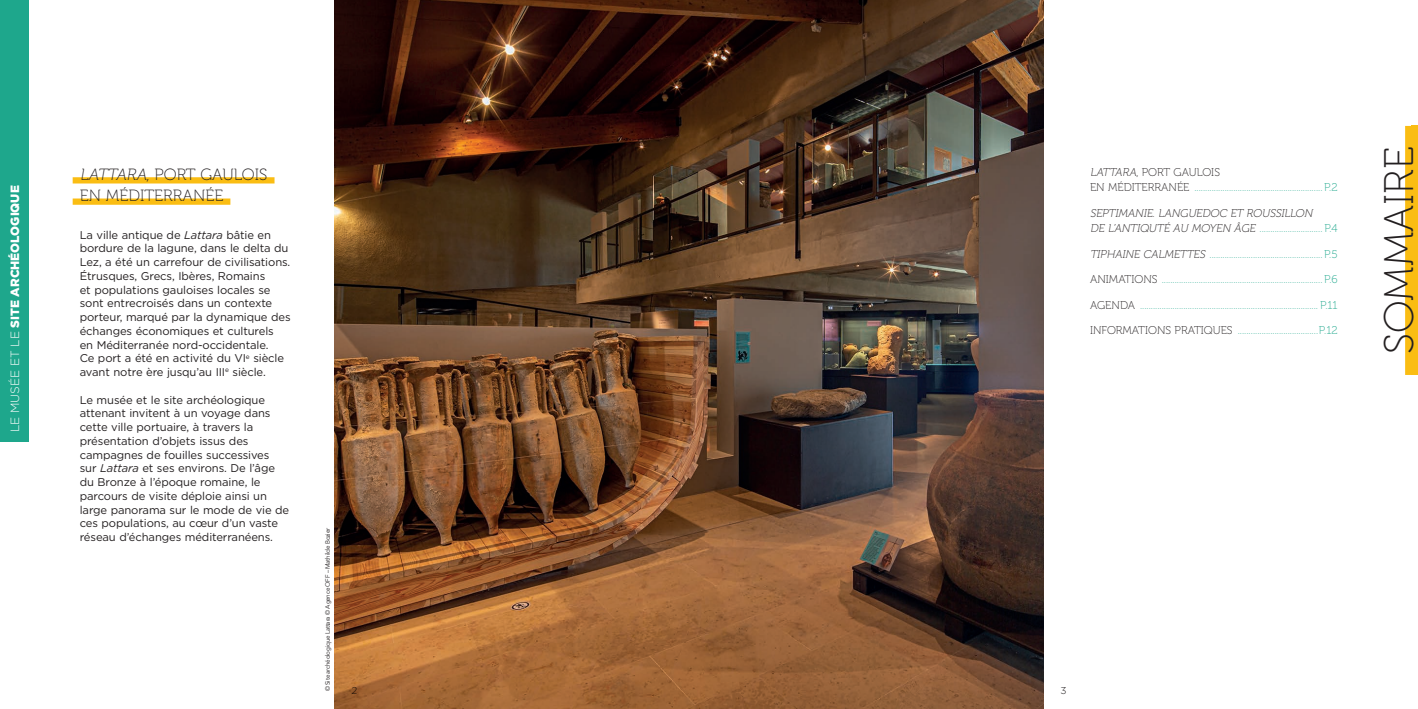
<style>
.page{position:relative;width:1418px;height:709px;background:#fff}
.page>*{position:absolute;margin:0;border:0;box-sizing:border-box;transform-origin:0 0}
.t1{font:41.25px "Museo 100";color:#231f20}
.t2{font:16.25px/21.2px "Museo 100";color:#231f20}
.t3{font:900 12px "Gotham";color:#fff}
.t4{font:11.25px/13.8px "Gotham";letter-spacing:-.01em;color:#231f20}
.t5{font:11.25px/15px "Museo 100";color:#1ea78c}
.t6{font:italic 11.25px/15px "Museo 100";color:#231f20}
.t7{font:300 10px "Gotham";color:#231f20}
.t8{font:6.25px "Avenir";letter-spacing:-.03em;color:#231f20}
.s1{font-weight:300}
.s2{font-style:italic}
.s3{font-style:italic;color:#231f20}
.s4{color:#231f20}
.s5{font-style:normal;color:#1ea78c}
</style>
<div class="page">
<div style="left:1404px;top:126px;width:13px;height:249px;background:#fabd13"></div>
<div style="left:0;top:0;width:28px;height:441px;background:#1ea78c"></div>
<img style="left:334px;top:0;width:709px;height:709px">
<div style="left:73px;top:177px;width:201px;height:6px;background:#fabd13"></div>
<div style="left:73px;top:198px;width:157px;height:7px;background:#fabd13"></div>
<p class="t3" style="left:7px;top:432px;width:248px;rotate:-90deg"><span class="s1">LE MUSÉE ET LE</span> SITE ARCHÉOLOGIQUE</p>
<h2 class="t2" style="left:80px;top:164px;width:189px"><span class="s2">LATTARA</span>, PORT GAULOIS<br>EN MÉDITERRANÉE</h2>
<p class="t4" style="left:80px;top:227px;width:212px">La ville antique de <span class="s2">Lattara</span> bâtie en bordure de la lagune, dans le delta du Lez, a été un carrefour de civilisations.<br>Étrusques, Grecs, Ibères, Romains<br>et populations gauloises locales se sont entrecroisés dans un contexte porteur, marqué par la dynamique des échanges économiques et culturels<br>en Méditerranée nord-occidentale.<br>Ce port a été en activité du VI<sup>e</sup> siècle avant notre ère jusqu’au III<sup>e</sup> siècle.</p>
<p class="t4" style="left:80px;top:392px;width:211px">Le musée et le site archéologique attenant invitent à un voyage dans cette ville portuaire, à travers la présentation d’objets issus des campagnes de fouilles successives<br>sur <span class="s2">Lattara</span> et ses environs. De l’âge du Bronze à l’époque romaine, le parcours de visite déploie ainsi un large panorama sur le mode de vie de ces populations, au cœur d’un vaste réseau d’échanges méditerranéens.</p>
<p class="t5" style="left:1090px;top:165px;width:249px"><span class="s3">LATTARA</span><span class="s4">, PORT GAULOIS<br>EN MÉDITERRANÉE</span> ...........................................................P.2</p>
<p class="t6" style="left:1090px;top:206px;width:249px">SEPTIMANIE. LANGUEDOC ET ROUSSILLON<br>DE L’ANTIQUTÉ AU MOYEN ÂGE <span class="s5">............................. P.4</span></p>
<p class="t5" style="left:1090px;top:246px;width:249px"><span class="s3">TIPHAINE CALMETTES</span> ....................................................P.5</p>
<p class="t5" style="left:1090px;top:272px;width:249px"><span class="s4">ANIMATIONS</span> .......................................................................... P.6</p>
<p class="t5" style="left:1090px;top:298px;width:249px"><span class="s4">AGENDA</span> .................................................................................. P.11</p>
<p class="t5" style="left:1090px;top:323px;width:249px"><span class="s4">INFORMATIONS PRATIQUES</span> .....................................P.12</p>
<p class="t8" style="left:324px;top:691px;width:165px;rotate:-90deg">© Site archéologique Lattara © Agence OFF – Mathilde Bozier</p>
<p class="t7" style="left:351px;top:684px;width:7px">2</p>
<p class="t7" style="left:1060px;top:684px;width:8px">3</p>
<h1 class="t1" style="left:1376px;top:354px;width:209px;rotate:-90deg">SOMMAIRE</h1>
</div>
